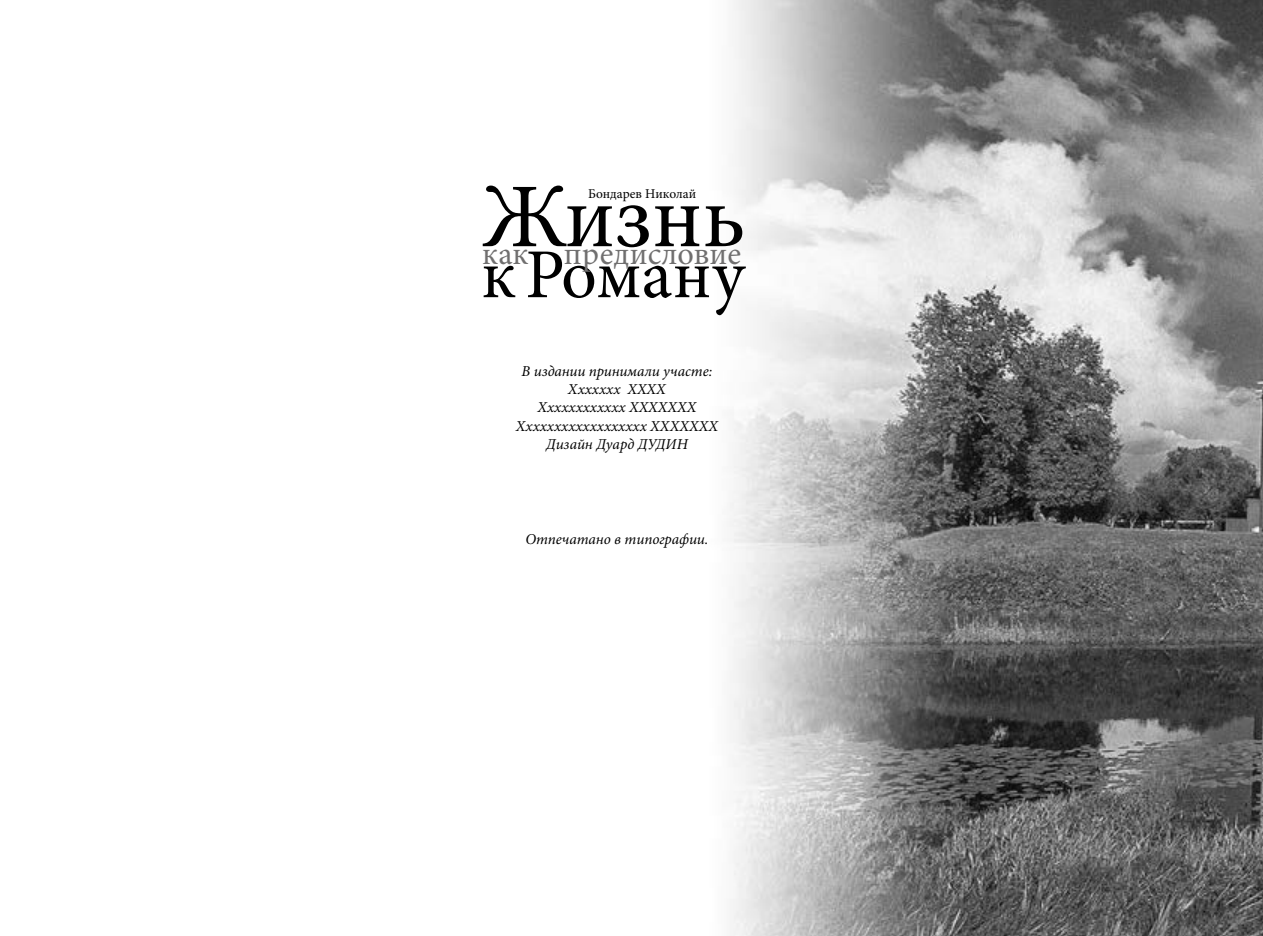
<style>
.page{position:relative;width:1263px;height:936px;background:#fff}
.page>*{position:absolute;margin:0;border:0;box-sizing:border-box;transform-origin:0 0}
.t1{font:91.05px "Minion Pro";color:#000}
.t2{font:70.05px "Minion Pro";letter-spacing:.005em;color:#000}
.t3{font:32.25px "Minion Pro";color:#706f6f}
.t4{font:italic 15.15px/18.1px "Minion Pro";color:#000;text-align:center}
.t5{font:13.5px "Minion Pro";color:#000}
</style>
<div class="page">
<img style="left:729px;top:0;width:534px;height:935px">
<h1 class="t1" style="left:481px;top:156px;width:266px">Жизнь</h1>
<h3 class="t3" style="left:482px;top:232px;width:260px">как предисловие</h3>
<p class="t5" style="left:588px;top:185px;width:109px">Бондарев Николай</p>
<h2 class="t2" style="left:481px;top:228px;width:265px">к Роману</h2>
<p class="t4" style="left:516px;top:362px;width:204px">В издании принимали участе:<br>Xxxxxxx XXXX<br>Xxxxxxxxxxxx XXXXXXX<br>Xxxxxxxxxxxxxxxxxx ХХХХХХХ<br>Дизайн Дуард ДУДИН</p>
<p class="t4" style="left:525px;top:529px;width:184px">Отпечатано в типографии.</p>
</div>
